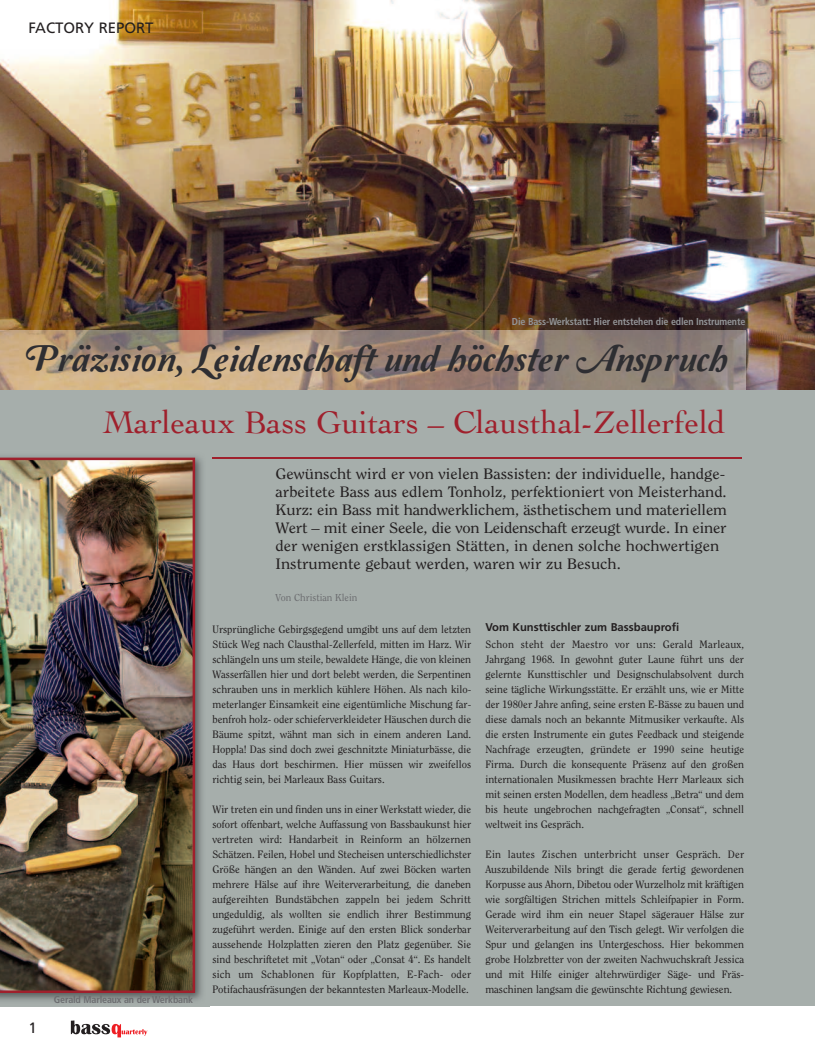
<style>
.page{position:relative;width:815px;height:1063px;background:#fff}
.page>*{position:absolute;margin:0;border:0;box-sizing:border-box;transform-origin:0 0}
.t1{font:38.5px "Amperzand";color:#2e2e32}
.t2{font:32.75px "Cochin";color:#9f202c}
.t3{font:32.5px "Amperzand";color:#2e2e32}
.t4{font:15px/18px "Clearface Std";color:#231f20;scale:1.1 1}
.t5{font:15px "Frutiger";color:#231f20}
.t6{font:700 11.25px "Frutiger";color:#231f20}
.t7{font:10.62px/15px "Clearface Std";color:#231f20;text-align:justify}
.t8{font:700 condensed 10px "Frutiger";letter-spacing:-.015em;color:#939598}
.t9{font:700 condensed 10px "Frutiger";letter-spacing:-.015em;color:#6c6d70}
.t10{font:10px "Clearface Std";color:#6c6d70}
</style>
<div class="page">
<div style="left:0;top:0;width:815px;height:1006px;background:#a6aeab"></div>
<img style="left:0;top:0;width:815px;height:389px">
<svg style="left:71px;top:1020px;width:76px;height:17px"></svg>
<hr style="left:814px;top:797px;width:1px;height:266px;background:#6bcff6">
<img style="left:0;top:456px;width:210px;height:551px">
<img style="left:0;top:458px;width:195px;height:535px">
<img style="left:0;top:330px;width:746px;height:59px">
<hr style="left:213px;top:458px;width:529px;height:1px;background:#9f202c">
<h3 class="t5" style="left:28px;top:21px;width:127px">FACTORY REPORT</h3>
<p class="t8" style="left:512px;top:318px;width:235px">Die Bass-Werkstatt: Hier entstehen die edlen Instrumente</p>
<h1 class="t1" style="left:25px;top:342px;width:705px">Prazision, Leidenschaft und hochster Anspruch</h1>
<h3 class="t3" style="left:79px;top:325px;width:16px">..</h3>
<h3 class="t3" style="left:472px;top:325px;width:16px">..</h3>
<h2 class="t2" style="left:103px;top:404px;width:624px">Marleaux Bass Guitars – Clausthal-Zellerfeld</h2>
<p class="t4" style="left:276px;top:466px;width:412px">Gewünscht wird er von vielen Bassisten: der individuelle, handge&shy;arbeitete Bass aus edlem Tonholz, perfektioniert von Meisterhand.<br>Kurz: ein Bass mit handwerklichem, ästhetischem und materiellem Wert – mit einer Seele, die von Leidenschaft erzeugt wurde. In einer der wenigen erstklassigen Stätten, in denen solche hochwertigen Instrumente gebaut werden, waren wir zu Besuch.</p>
<p class="t10" style="left:276px;top:594px;width:83px">Von Christian Klein</p>
<h3 class="t5" style="left:28px;top:1022px;width:10px">1</h3>
<p class="t9" style="left:54px;top:995px;width:141px">Gerald Marleaux an der Werkbank</p>
<p class="t7" style="left:212px;top:622px;width:260px">Ursprüngliche Gebirgsgegend umgibt uns auf dem letzten Stück Weg nach Clausthal-Zellerfeld, mitten im Harz. Wir schlängeln uns um steile, bewaldete Hänge, die von kleinen Wasserfällen hier und dort belebt werden, die Serpentinen schrauben uns in merklich kühlere Höhen. Als nach kilo&shy;meterlanger Einsamkeit eine eigentümliche Mischung far&shy;benfroh holz- oder schieferverkleideter Häuschen durch die Bäume spitzt, wähnt man sich in einem anderen Land.<br>Hoppla! Das sind doch zwei geschnitzte Miniaturbässe, die das Haus dort beschirmen. Hier müssen wir zweifellos richtig sein, bei Marleaux Bass Guitars.</p>
<p class="t7" style="left:212px;top:802px;width:260px">Wir treten ein und finden uns in einer Werkstatt wieder, die sofort offenbart, welche Auffassung von Bassbaukunst hier vertreten wird: Handarbeit in Reinform an hölzernen Schätzen. Feilen, Hobel und Stecheisen unterschiedlichster Größe hängen an den Wänden. Auf zwei Böcken warten mehrere Hälse auf ihre Weiterverarbeitung, die daneben aufgereihten Bundstäbchen zappeln bei jedem Schritt ungeduldig, als wollten sie endlich ihrer Bestimmung zugeführt werden. Einige auf den ersten Blick sonderbar aussehende Holzplatten zieren den Platz gegenüber. Sie sind beschriftetet mit „Votan“ oder „Consat 4“. Es handelt sich um Schablonen für Kopfplatten, E-Fach- oder Potifachausfräsungen der bekanntesten Marleaux-Modelle.</p>
<p class="t6" style="left:485px;top:623px;width:195px">Vom Kunsttischler zum Bassbauprofi</p>
<p class="t7" style="left:485px;top:637px;width:260px">Schon steht der Maestro vor uns: Gerald Marleaux, Jahrgang 1968. In gewohnt guter Laune führt uns der gelernte Kunsttischler und Designschulabsolvent durch seine tägliche Wirkungsstätte. Er erzählt uns, wie er Mitte der 1980er Jahre anfing, seine ersten E-Bässe zu bauen und diese damals noch an bekannte Mitmusiker verkaufte. Als die ersten Instrumente ein gutes Feedback und steigende Nachfrage erzeugten, gründete er 1990 seine heutige Firma. Durch die konsequente Präsenz auf den großen internationalen Musikmessen brachte Herr Marleaux sich mit seinen ersten Modellen, dem headless „Betra“ und dem bis heute ungebrochen nachgefragten „Consat“, schnell weltweit ins Gespräch.</p>
<p class="t7" style="left:485px;top:847px;width:260px">Ein lautes Zischen unterbricht unser Gespräch. Der Auszubildende Nils bringt die gerade fertig gewordenen Korpusse aus Ahorn, Dibetou oder Wurzelholz mit kräftigen wie sorgfältigen Strichen mittels Schleifpapier in Form.<br>Gerade wird ihm ein neuer Stapel sägerauer Hälse zur Weiterverarbeitung auf den Tisch gelegt. Wir verfolgen die Spur und gelangen ins Untergeschoss. Hier bekommen grobe Holzbretter von der zweiten Nachwuchskraft Jessica und mit Hilfe einiger altehrwürdiger Säge- und Fräs&shy;maschinen langsam die gewünschte Richtung gewiesen.</p>
</div>
